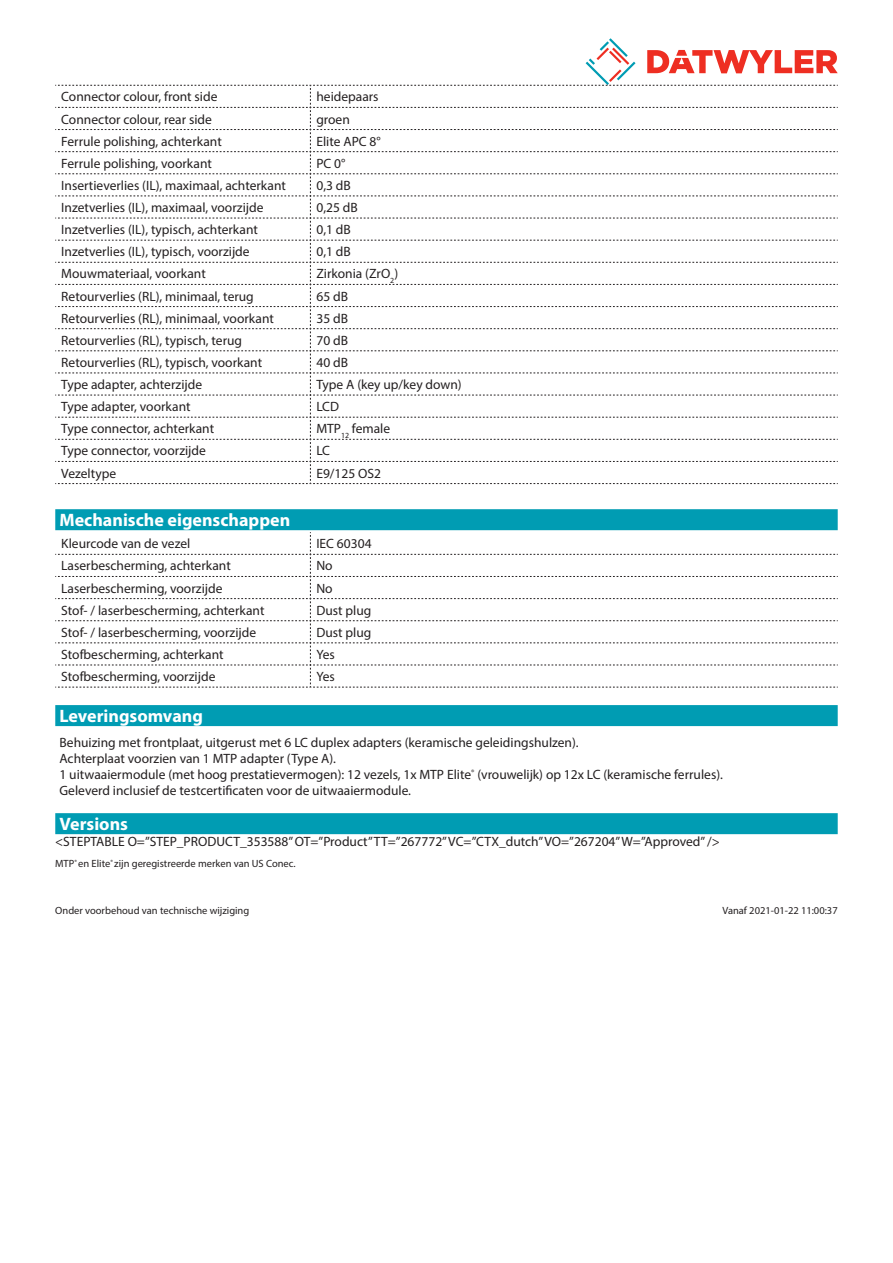
<style>
.page{position:relative;width:893px;height:1263px;background:#fff}
.page>*{position:absolute;margin:0;border:0;box-sizing:border-box;transform-origin:0 0}
.Standard_Head_Proper{font:700 18px "Myriad Pro";color:#fff}
.myriad_light_propert{font:13.5px "Myriad Pro";color:#231f20}
.Standard_text{font:13.5px/16.2px "Myriad Pro";color:#231f20}
.Footnote{font:10.5px "Myriad Pro";color:#231f20}
.imagetext{font:10.5px "Myriad Pro";color:#231f20}
</style>
<div class="page">
<div style="left:55px;top:509px;width:783px;height:21px;background:#009cb3"></div>
<svg style="left:55px;top:532px;width:783px;height:156px"></svg>
<div style="left:55px;top:813px;width:783px;height:21px;background:#009cb3"></div>
<div style="left:55px;top:705px;width:783px;height:21px;background:#009cb3"></div>
<svg style="left:55px;top:38px;width:783px;height:446px"></svg>
<p class="myriad_light_propert" style="left:61px;top:89px;width:158px">Connector colour, front side</p>
<p class="myriad_light_propert" style="left:316px;top:89px;width:64px">heidepaars</p>
<p class="myriad_light_propert" style="left:61px;top:111px;width:152px">Connector colour, rear side</p>
<p class="myriad_light_propert" style="left:316px;top:111px;width:35px">groen</p>
<p class="myriad_light_propert" style="left:61px;top:133px;width:162px">Ferrule polishing, achterkant</p>
<p class="myriad_light_propert" style="left:316px;top:133px;width:66px">Elite APC 8°</p>
<p class="myriad_light_propert" style="left:61px;top:155px;width:152px">Ferrule polishing, voorkant</p>
<p class="myriad_light_propert" style="left:316px;top:155px;width:31px">PC 0°</p>
<p class="myriad_light_propert" style="left:61px;top:177px;width:226px">Insertieverlies (IL), maximaal, achterkant</p>
<p class="myriad_light_propert" style="left:316px;top:177px;width:36px">0,3 dB</p>
<p class="myriad_light_propert" style="left:61px;top:199px;width:204px">Inzetverlies (IL), maximaal, voorzijde</p>
<p class="myriad_light_propert" style="left:316px;top:199px;width:43px">0,25 dB</p>
<p class="myriad_light_propert" style="left:61px;top:221px;width:198px">Inzetverlies (IL), typisch, achterkant</p>
<p class="myriad_light_propert" style="left:316px;top:221px;width:36px">0,1 dB</p>
<p class="myriad_light_propert" style="left:61px;top:243px;width:190px">Inzetverlies (IL), typisch, voorzijde</p>
<p class="myriad_light_propert" style="left:316px;top:243px;width:36px">0,1 dB</p>
<p class="myriad_light_propert" style="left:61px;top:266px;width:146px">Mouwmateriaal, voorkant</p>
<p class="myriad_light_propert" style="left:316px;top:266px;width:83px">Zirkonia (ZrO<sub>2</sub>)</p>
<p class="myriad_light_propert" style="left:61px;top:288px;width:194px">Retourverlies (RL), minimaal, terug</p>
<p class="myriad_light_propert" style="left:316px;top:288px;width:33px">65 dB</p>
<p class="myriad_light_propert" style="left:61px;top:310px;width:214px">Retourverlies (RL), minimaal, voorkant</p>
<p class="myriad_light_propert" style="left:316px;top:310px;width:33px">35 dB</p>
<p class="myriad_light_propert" style="left:61px;top:332px;width:182px">Retourverlies (RL), typisch, terug</p>
<p class="myriad_light_propert" style="left:316px;top:332px;width:33px">70 dB</p>
<p class="myriad_light_propert" style="left:61px;top:354px;width:202px">Retourverlies (RL), typisch, voorkant</p>
<p class="myriad_light_propert" style="left:316px;top:354px;width:33px">40 dB</p>
<p class="myriad_light_propert" style="left:61px;top:376px;width:142px">Type adapter, achterzijde</p>
<p class="myriad_light_propert" style="left:316px;top:376px;width:147px">Type A (key up/key down)</p>
<p class="myriad_light_propert" style="left:61px;top:398px;width:131px">Type adapter, voorkant</p>
<p class="myriad_light_propert" style="left:316px;top:398px;width:24px">LCD</p>
<p class="myriad_light_propert" style="left:61px;top:420px;width:154px">Type connector, achterkant</p>
<p class="myriad_light_propert" style="left:316px;top:420px;width:75px">MTP<sub>12</sub> female</p>
<p class="myriad_light_propert" style="left:61px;top:443px;width:146px">Type connector, voorzijde</p>
<p class="myriad_light_propert" style="left:316px;top:443px;width:15px">LC</p>
<p class="myriad_light_propert" style="left:61px;top:465px;width:56px">Vezeltype</p>
<p class="myriad_light_propert" style="left:316px;top:465px;width:66px">E9/125 OS2</p>
<p class="Standard_Head_Proper" style="left:60px;top:508px;width:232px">Mechanische eigenschappen</p>
<p class="myriad_light_propert" style="left:61px;top:535px;width:131px">Kleurcode van de vezel</p>
<p class="myriad_light_propert" style="left:316px;top:535px;width:57px">IEC 60304</p>
<p class="myriad_light_propert" style="left:61px;top:558px;width:171px">Laserbescherming, achterkant</p>
<p class="myriad_light_propert" style="left:316px;top:558px;width:18px">No</p>
<p class="myriad_light_propert" style="left:61px;top:580px;width:163px">Laserbescherming, voorzijde</p>
<p class="myriad_light_propert" style="left:316px;top:580px;width:18px">No</p>
<p class="myriad_light_propert" style="left:61px;top:602px;width:205px">Stof- / laserbescherming, achterkant</p>
<p class="myriad_light_propert" style="left:316px;top:602px;width:56px">Dust plug</p>
<p class="myriad_light_propert" style="left:61px;top:624px;width:196px">Stof- / laserbescherming, voorzijde</p>
<p class="myriad_light_propert" style="left:316px;top:624px;width:56px">Dust plug</p>
<p class="myriad_light_propert" style="left:61px;top:646px;width:164px">Stofbescherming, achterkant</p>
<p class="myriad_light_propert" style="left:316px;top:646px;width:20px">Yes</p>
<p class="myriad_light_propert" style="left:61px;top:668px;width:156px">Stofbescherming, voorzijde</p>
<p class="myriad_light_propert" style="left:316px;top:668px;width:20px">Yes</p>
<p class="Standard_Head_Proper" style="left:60px;top:704px;width:145px">Leveringsomvang</p>
<p class="Standard_text" style="left:60px;top:734px;width:665px">Behuizing met frontplaat, uitgerust met 6 LC duplex adapters (keramische geleidingshulzen).<br>Achterplaat voorzien van 1 MTP adapter (Type A).<br>1 uitwaaiermodule (met hoog prestatievermogen): 12 vezels, 1x MTP Elite<sup>®</sup> (vrouwelijk) op 12x LC (keramische ferrules).<br>Geleverd inclusief de testcertificaten voor de uitwaaiermodule.</p>
<p class="Standard_Head_Proper" style="left:60px;top:812px;width:70px">Versions</p>
<p class="Standard_text" style="left:55px;top:833px;width:666px">&lt;STEPTABLE O=”STEP_PRODUCT_353588” OT=”Product” TT=”267772” VC=”CTX_dutch” VO=”267204” W=”Approved” /&gt;</p>
<p class="imagetext" style="left:55px;top:857px;width:242px">MTP<sup>®</sup> en Elite<sup>®</sup> zijn geregistreerde merken van US Conec.</p>
<p class="Footnote" style="left:55px;top:904px;width:196px">Onder voorbehoud van technische wijziging</p>
<p class="Footnote" style="left:722px;top:904px;width:117px">Vanaf 2021-01-22 11:00:37</p>
</div>
